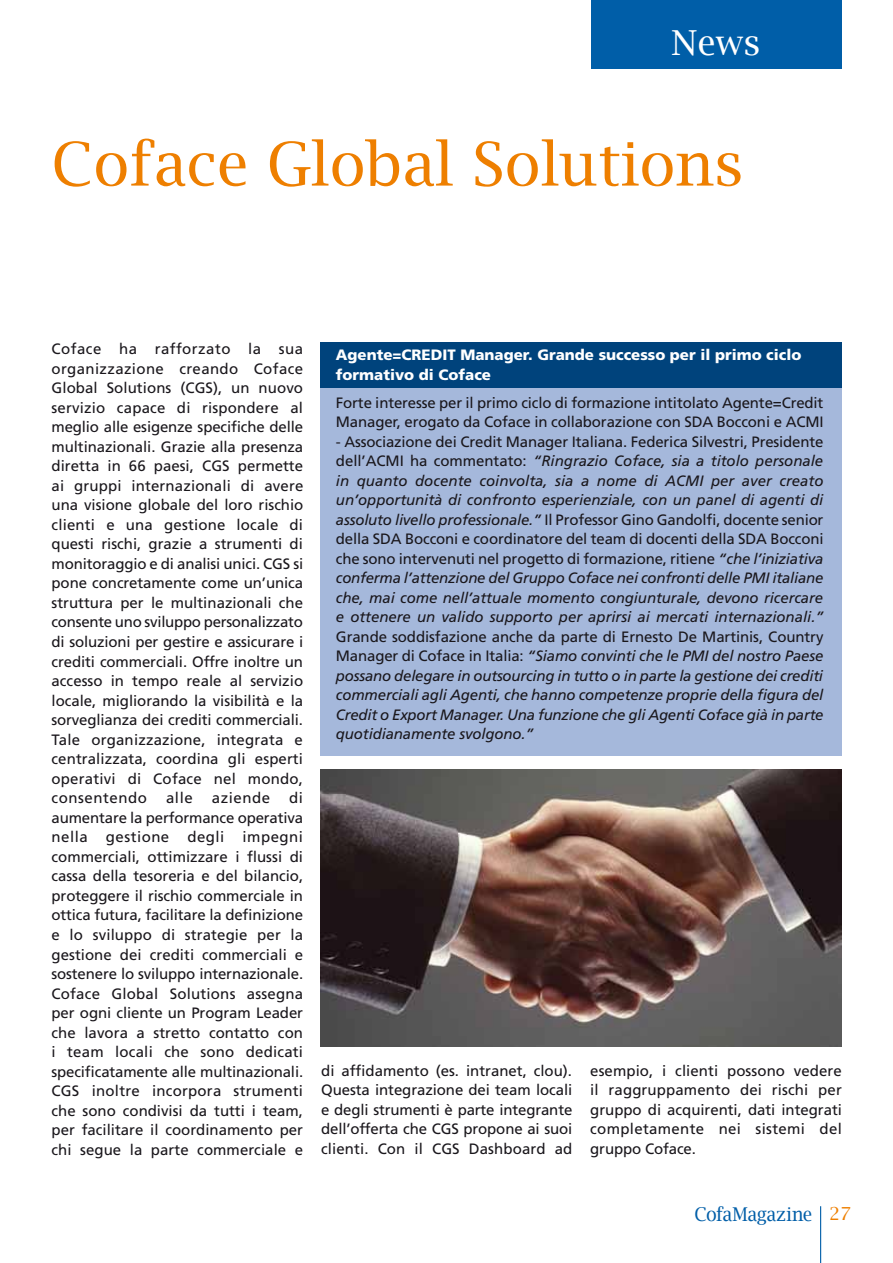
<style>
.page{position:relative;width:893px;height:1263px;background:#fff}
.page>*{position:absolute;margin:0;border:0;box-sizing:border-box;transform-origin:0 0}
.t1{font:60px "Lucida Bright";color:#ee7f00}
.t2{font:34.5px "Times New Roman";color:#fff}
.t3{font:34.5px "Lucida Bright";color:#fff}
.t4{font:19.05px "Lucida Bright";letter-spacing:-.02em;color:#005ea8;scale:.94 1}
.t5{font:15px/19.5px "Frutiger";letter-spacing:-.005em;color:#1a171c;text-align:justify}
.t6{font:italic 15px/19.5px "Frutiger";letter-spacing:-.005em;color:#1a171c;text-align:justify}
.t7{font:900 15px/19.5px "Frutiger";color:#fff}
.t8{font:15px "Frutiger";letter-spacing:.035em;color:#1a171c}
.s1{font-style:normal}
.s2{font-size:18px;color:#ee7f00}
</style>
<div class="page">
<hr style="left:820px;top:1206px;width:1px;height:57px;background:#005ea8">
<div style="left:591px;top:0;width:250px;height:68px;background:#005ea8"></div>
<img style="left:321px;top:770px;width:521px;height:276px">
<div style="left:321px;top:342px;width:521px;height:414px;background:#a5b8db"></div>
<div style="left:321px;top:342px;width:521px;height:46px;background:#00437c"></div>
<h2 class="t2" style="left:699px;top:17px;width:122px">Scenario</h2>
<h2 class="t3" style="left:672px;top:23px;width:91px">News</h2>
<h1 class="t1" style="left:52px;top:130px;width:694px">Coface Global Solutions</h1>
<p class="t5" style="left:52px;top:339px;width:253px">Coface ha rafforzato la sua organizzazione creando Coface Global Solutions (CGS), un nuovo servizio capace di rispondere al meglio alle esigenze specifiche delle multinazionali. Grazie alla presenza diretta in 66 paesi, CGS permette ai gruppi internazionali di avere una visione globale del loro rischio clienti e una gestione locale di questi rischi, grazie a strumenti di monitoraggio e di analisi unici. CGS si pone concretamente come un’unica struttura per le multinazionali che consente uno sviluppo personalizzato di soluzioni per gestire e assicurare i crediti commerciali. Offre inoltre un accesso in tempo reale al servizio locale, migliorando la visibilità e la sorveglianza dei crediti commerciali.<br>Tale organizzazione, integrata e centralizzata, coordina gli esperti operativi di Coface nel mondo, consentendo</p>
<p class="t5" style="left:52px;top:788px;width:253px;text-indent:238px">di aumentare la performance operativa nella gestione degli impegni commerciali, ottimizzare i flussi di cassa della tesoreria e del bilancio, proteggere il rischio commerciale in ottica futura, facilitare la definizione e lo sviluppo di strategie per la gestione dei crediti commerciali e sostenere lo sviluppo internazionale.<br>Coface Global Solutions assegna per ogni cliente un Program Leader che lavora a stretto contatto con i team locali che sono dedicati specificatamente alle multinazionali.<br>CGS inoltre incorpora strumenti che sono condivisi da tutti i team, per facilitare il coordinamento per chi segue la parte commerciale e</p>
<p class="t5" style="left:166px;top:788px;width:28px">alle</p>
<p class="t8" style="left:212px;top:789px;width:60px">aziende</p>
<p class="t7" style="left:336px;top:345px;width:467px">Agente=CREDIT Manager. Grande successo per il primo ciclo formativo di Coface</p>
<p class="t5" style="left:336px;top:393px;width:489px">Forte interesse per il primo ciclo di formazione intitolato Agente=Credit<br>Manager, erogato da Coface in collaborazione con SDA Bocconi e ACMI</p>
<p class="t6" style="left:336px;top:432px;width:489px"><span class="s1">- Associazione dei Credit Manager Italiana. Federica Silvestri, Presidente dell’ACMI ha commentato:</span> “Ringrazio Coface, sia a titolo personale in quanto docente coinvolta, sia a nome di ACMI per aver creato un’opportunità di confronto esperienziale, con un panel di agenti di assoluto livello professionale.” <span class="s1">Il Professor Gino Gandolfi, docente senior della SDA Bocconi e coordinatore del team di docenti della SDA Bocconi che sono intervenuti nel progetto di formazione, ritiene</span> “che l’iniziativa conferma l’attenzione del Gruppo Coface nei confronti delle PMI italiane che, mai come nell’attuale momento congiunturale, devono ricercare e ottenere un valido supporto per aprirsi ai mercati internazionali.”</p>
<p class="t6" style="left:336px;top:627px;width:489px"><span class="s1">Grande soddisfazione anche da parte di Ernesto De Martinis, Country Manager di Coface in Italia:</span> “Siamo convinti che le PMI del nostro Paese possano delegare in outsourcing in tutto o in parte la gestione dei crediti commerciali agli Agenti, che hanno competenze proprie della figura del Credit o Export Manager. Una funzione che gli Agenti Coface già in parte quotidianamente svolgono.”</p>
<p class="t5" style="left:321px;top:1061px;width:253px">di affidamento (es. intranet, clou).<br>Questa integrazione dei team locali e degli strumenti è parte integrante dell’offerta che CGS propone ai suoi clienti. Con il CGS Dashboard ad</p>
<p class="t5" style="left:590px;top:1061px;width:253px">esempio, i clienti possono vedere il raggruppamento dei rischi per gruppo di acquirenti, dati integrati completamente nei sistemi del gruppo Coface.</p>
<p class="t4" style="left:694px;top:1203px;width:168px">CofaMagazine <span class="s2">27</span></p>
</div>
